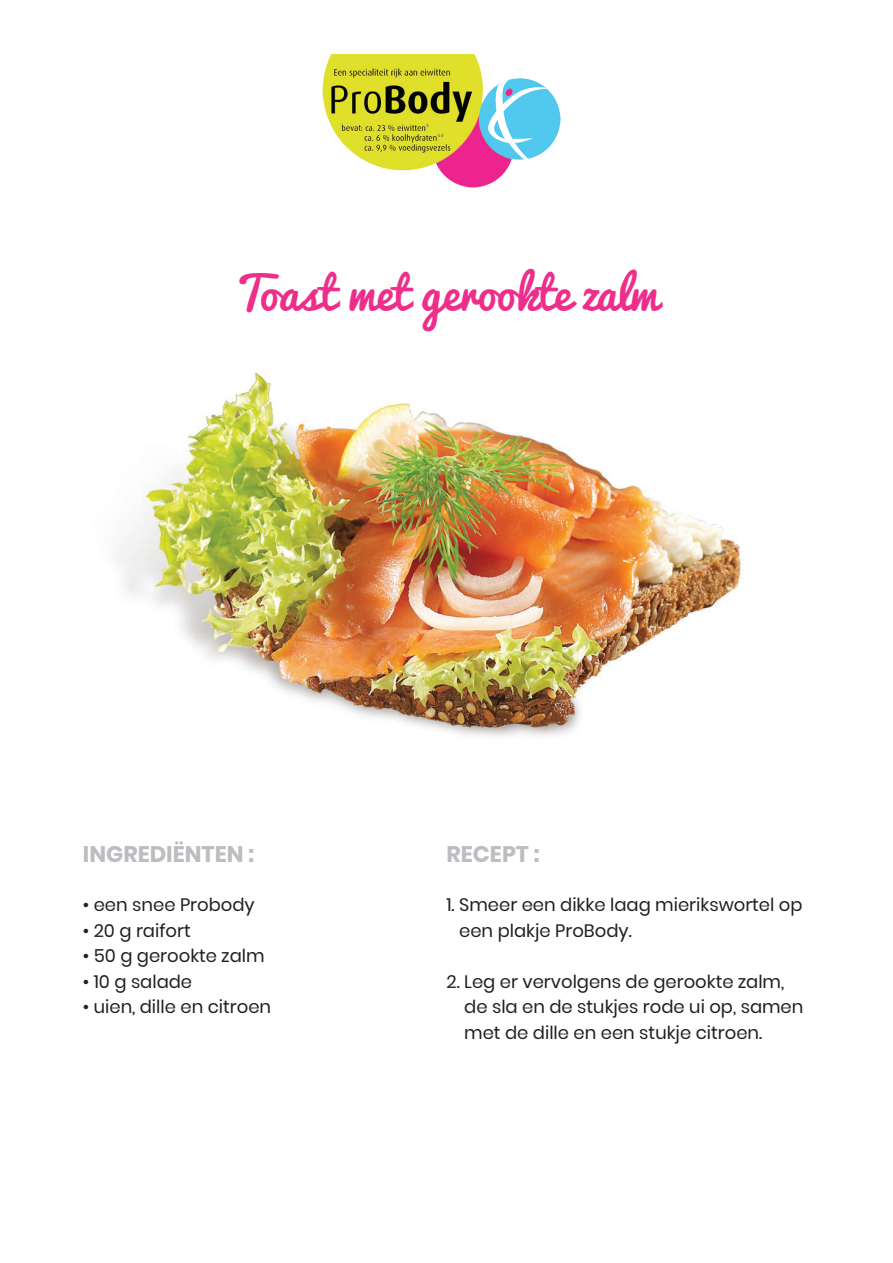
<style>
.page{position:relative;width:893px;height:1263px;background:#fff}
.page>*{position:absolute;margin:0;border:0;box-sizing:border-box;transform-origin:0 0}
.t1{font:45px "Pacifico";color:#ed2e8b}
.t2{font:700 22.5px "Poppins";color:#bcbdc0}
.t3{font:18px/25.5px "Poppins";color:#231f20}
</style>
<div class="page">
<img style="left:322px;top:54px;width:239px;height:134px">
<img style="left:117px;top:372px;width:624px;height:364px">
<h1 class="t1" style="left:235px;top:254px;width:424px">Toast met gerookte zalm</h1>
<p class="t2" style="left:83px;top:841px;width:173px">INGREDIËNTEN :</p>
<p class="t3" style="left:83px;top:892px;width:173px">• een snee Probody</p>
<p class="t3" style="left:83px;top:918px;width:109px">• 20 g raifort</p>
<p class="t3" style="left:83px;top:943px;width:183px">• 50 g gerookte zalm</p>
<p class="t3" style="left:83px;top:969px;width:111px">• 10 g salade</p>
<p class="t3" style="left:83px;top:994px;width:190px">• uien, dille en citroen</p>
<p class="t2" style="left:446px;top:841px;width:95px">RECEPT :</p>
<p class="t3" style="left:459px;top:892px;width:345px;text-indent:-13px">1. Smeer een dikke laag mierikswortel op een plakje ProBody.</p>
<p class="t3" style="left:464px;top:969px;width:341px;text-indent:-18px">2. Leg er vervolgens de gerookte zalm, de sla en de stukjes rode ui op, samen met de dille en een stukje citroen.</p>
</div>
